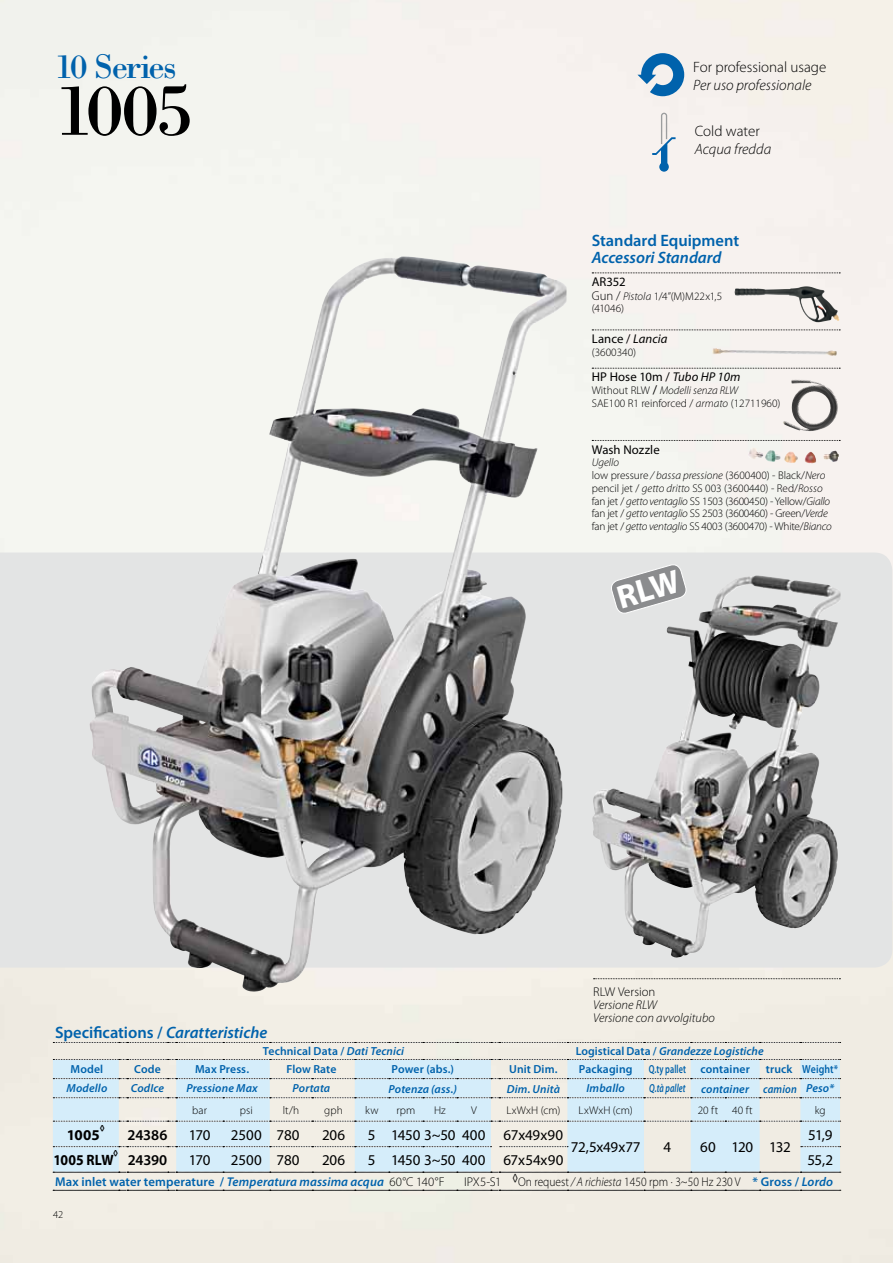
<style>
.page{position:relative;width:893px;height:1263px;background:#fff}
.page>*{position:absolute;margin:0;border:0;box-sizing:border-box;transform-origin:0 0}
.t1{font:75px "Bodoni Std";color:#000}
.t2{font:35.25px "Bodoni Std";letter-spacing:-.045em;color:#0062ac}
.t3{font:600 16.5px "Myriad Pro";letter-spacing:-.005em;color:#0062ac}
.t4{font:italic 600 16.5px "Myriad Pro";letter-spacing:-.005em;color:#0062ac}
.t5{font:15px "Myriad Pro";letter-spacing:-.01em;color:#000}
.t6{font:italic 300 15px "Myriad Pro";color:#000}
.t7{font:300 15px "Myriad Pro";color:#000}
.t8{font:600 15px "Myriad Pro";letter-spacing:-.015em;color:#000}
.t9{font:700 15px "Myriad Pro";color:#000;scale:.92 1}
.t10{font:700 15px "Myriad Pro";color:#000}
.t11{font:600 12.75px "Myriad Pro";letter-spacing:.005em;color:#0062ac}
.t12{font:12.75px "Myriad Pro";letter-spacing:.005em;color:#000}
.t13{font:300 12.75px "Myriad Pro";color:#000;scale:.9 1}
.t14{font:italic 300 12.75px/12.8px "Myriad Pro";color:#000}
.t15{font:300 12.75px "Myriad Pro";color:#000}
.t16{font:italic 600 11.7px "Myriad Pro";letter-spacing:.01em;color:#0062ac}
.t17{font:600 11.7px "Myriad Pro";letter-spacing:.01em;color:#0062ac}
.t18{font:600 11.7px "Myriad Pro";letter-spacing:.01em;color:#0062ac;scale:.7 1}
.t19{font:italic 600 11.7px "Myriad Pro";letter-spacing:.01em;color:#0062ac;scale:.7 1}
.t20{font:300 11.25px/12.8px "Myriad Pro";letter-spacing:-.02em;color:#000}
.t21{font:300 11.25px/12.8px "Myriad Pro";color:#000}
.t22{font:300 10.5px "Myriad Pro";color:#000}
.t23{font:700 8.7px "Myriad Pro";color:#000}
.s1{font-size:12.75px}
.s2{font-style:italic}
.s3{font-weight:400;font-size:12.75px}
.s4{font-style:normal}
.s5{font-weight:300;color:#000}
</style>
<div class="page">
<img style="left:0;top:0;width:893px;height:1263px">
<svg style="left:0;top:552px;width:892px;height:415px;background:#bbbcbc"></svg>
<img style="left:712px;top:348px;width:55px;height:6px">
<img style="left:783px;top:379px;width:56px;height:52px">
<img style="left:748px;top:447px;width:22px;height:12px">
<svg style="left:652px;top:113px;width:23px;height:59px"></svg>
<svg style="left:637px;top:53px;width:47px;height:43px;background:#77a7cb"></svg>
<svg style="left:53px;top:1060px;width:787px;height:112px;background:#dfebf0"></svg>
<svg style="left:53px;top:1042px;width:788px;height:1px"></svg>
<svg style="left:53px;top:1059px;width:788px;height:1px"></svg>
<svg style="left:53px;top:1078px;width:788px;height:1px"></svg>
<svg style="left:53px;top:1121px;width:788px;height:1px"></svg>
<svg style="left:53px;top:1146px;width:438px;height:1px"></svg>
<svg style="left:801px;top:1146px;width:40px;height:1px"></svg>
<svg style="left:53px;top:1097px;width:788px;height:1px"></svg>
<svg style="left:53px;top:1172px;width:788px;height:1px"></svg>
<svg style="left:500px;top:1146px;width:68px;height:1px"></svg>
<svg style="left:53px;top:1190px;width:788px;height:1px"></svg>
<svg style="left:593px;top:978px;width:247px;height:1px"></svg>
<img style="left:89px;top:257px;width:312px;height:730px">
<img style="left:592px;top:575px;width:164px;height:299px">
<img style="left:734px;top:287px;width:69px;height:9px">
<svg style="left:592px;top:272px;width:248px;height:1px"></svg>
<svg style="left:592px;top:329px;width:248px;height:1px"></svg>
<svg style="left:592px;top:368px;width:248px;height:1px"></svg>
<svg style="left:592px;top:440px;width:248px;height:1px"></svg>
<svg style="left:609px;top:563px;width:79px;height:52px;background:#b3b4b5"></svg>
<h2 class="t2" style="left:55px;top:45px;width:123px">10 Series</h2>
<h1 class="t1" style="left:55px;top:64px;width:140px">1005</h1>
<h3 class="t7" style="left:693px;top:58px;width:135px">For professional usage</h3>
<h3 class="t6" style="left:693px;top:76px;width:120px">Per uso professionale</h3>
<h3 class="t7" style="left:695px;top:122px;width:66px">Cold water</h3>
<h3 class="t6" style="left:695px;top:140px;width:78px">Acqua fredda</h3>
<h3 class="t3" style="left:592px;top:230px;width:149px">Standard Equipment</h3>
<h3 class="t4" style="left:592px;top:247px;width:131px">Accessori Standard</h3>
<p class="t12" style="left:592px;top:274px;width:35px">AR352</p>
<p class="t21" style="left:592px;top:289px;width:132px"><span class="s1">Gun /</span> <span class="s2">Pistola</span> 1/4”(M)M22x1,5 (41046)</p>
<p class="t12" style="left:592px;top:331px;width:77px">Lance / <span class="s2">Lancia</span></p>
<p class="t21" style="left:592px;top:346px;width:46px">(3600340)</p>
<p class="t12" style="left:592px;top:369px;width:150px">HP Hose 10m / <span class="s2">Tubo HP 10m</span></p>
<p class="t21" style="left:592px;top:384px;width:190px">Without RLW <span class="s3">/</span> <span class="s2">Modelli senza RLW<br></span>SAE100 R1 reinforced / <span class="s2">armato</span> (12711960)</p>
<p class="t12" style="left:592px;top:441px;width:70px">Wash Nozzle</p>
<p class="t20" style="left:592px;top:456px;width:242px"><span class="s2">Ugello<br></span>low pressure <span class="s2">/ bassa pressione</span> (3600400) - Black/<span class="s2">Nero </span>pencil jet / <span class="s2">getto dritto</span> SS 003 (3600440) - Red/<span class="s2">Rosso </span>fan jet / <span class="s2">getto ventaglio</span> SS 1503 (3600450) - Yellow/<span class="s2">Giallo </span>fan jet / <span class="s2">getto ventaglio</span> SS 2503 (3600460) - Green/<span class="s2">Verde </span>fan jet / <span class="s2">getto ventaglio</span> SS 4003 (3600470) - White/<span class="s2">Bianco</span></p>
<p class="t15" style="left:593px;top:984px;width:64px">RLW Version</p>
<p class="t14" style="left:593px;top:998px;width:123px">Versione RLW<br>Versione con avvolgitubo</p>
<h3 class="t3" style="left:55px;top:1022px;width:214px">Specifications / <span class="s2">Caratteristiche</span></h3>
<p class="t17" style="left:263px;top:1044px;width:143px">Technical Data / <span class="s2">Dati Tecnici</span></p>
<p class="t16" style="left:576px;top:1044px;width:189px"><span class="s4">Logistical Data /</span> Grandezze Logistiche</p>
<p class="t17" style="left:70px;top:1061px;width:34px">Model</p>
<p class="t17" style="left:134px;top:1061px;width:28px">Code</p>
<p class="t17" style="left:195px;top:1061px;width:56px">Max Press.</p>
<p class="t17" style="left:286px;top:1061px;width:51px">Flow Rate</p>
<p class="t17" style="left:392px;top:1062px;width:64px">Power (abs.)</p>
<p class="t17" style="left:509px;top:1062px;width:50px">Unit Dim.</p>
<p class="t17" style="left:579px;top:1061px;width:55px">Packaging</p>
<p class="t18" style="left:649px;top:1061px;width:146px">Q.ty pallet container</p>
<p class="t17" style="left:766px;top:1061px;width:74px">truck Weight*</p>
<p class="t16" style="left:66px;top:1080px;width:42px">Modello</p>
<p class="t16" style="left:131px;top:1080px;width:35px">CodIce</p>
<p class="t16" style="left:186px;top:1080px;width:73px">Pressione Max</p>
<p class="t16" style="left:293px;top:1080px;width:39px">Portata</p>
<p class="t16" style="left:389px;top:1081px;width:70px">Potenza (ass.)</p>
<p class="t16" style="left:507px;top:1081px;width:55px">Dim. Unità</p>
<p class="t16" style="left:586px;top:1080px;width:40px">Imballo</p>
<p class="t19" style="left:649px;top:1080px;width:54px">Q.tà pallet</p>
<p class="t16" style="left:701px;top:1081px;width:135px">container camion Peso*</p>
<p class="t21" style="left:192px;top:1103px;width:16px">bar</p>
<p class="t21" style="left:240px;top:1103px;width:14px">psi</p>
<p class="t21" style="left:283px;top:1103px;width:18px">lt/h</p>
<p class="t21" style="left:324px;top:1103px;width:20px">gph</p>
<p class="t21" style="left:365px;top:1103px;width:15px">kw</p>
<p class="t21" style="left:396px;top:1103px;width:21px">rpm</p>
<p class="t21" style="left:434px;top:1103px;width:13px">Hz</p>
<p class="t21" style="left:471px;top:1103px;width:7px">V</p>
<p class="t21" style="left:506px;top:1103px;width:56px">LxWxH (cm)</p>
<p class="t21" style="left:579px;top:1103px;width:56px">LxWxH (cm)</p>
<p class="t21" style="left:698px;top:1103px;width:56px">20 ft 40 ft</p>
<p class="t21" style="left:815px;top:1103px;width:12px">kg</p>
<h3 class="t10" style="left:67px;top:1125px;width:34px">1005</h3>
<p class="t23" style="left:100px;top:1122px;width:7px">◊</p>
<h3 class="t8" style="left:128px;top:1125px;width:41px">24386</h3>
<h3 class="t5" style="left:189px;top:1125px;width:23px">170</h3>
<h3 class="t5" style="left:231px;top:1125px;width:70px">2500 780</h3>
<h3 class="t5" style="left:322px;top:1125px;width:25px">206</h3>
<h3 class="t5" style="left:368px;top:1125px;width:197px">5 1450 3~50 400 67x49x90</h3>
<h3 class="t5" style="left:808px;top:1125px;width:26px">51,9</h3>
<h3 class="t5" style="left:571px;top:1138px;width:71px">72,5x49x77</h3>
<h3 class="t5" style="left:663px;top:1138px;width:9px">4</h3>
<h3 class="t5" style="left:700px;top:1138px;width:92px">60 120 132</h3>
<p class="t23" style="left:113px;top:1148px;width:7px">◊</p>
<h3 class="t9" style="left:53px;top:1150px;width:67px">1005 RLW</h3>
<h3 class="t8" style="left:128px;top:1150px;width:41px">24390</h3>
<h3 class="t5" style="left:189px;top:1151px;width:23px">170</h3>
<h3 class="t5" style="left:231px;top:1151px;width:70px">2500 780</h3>
<h3 class="t5" style="left:322px;top:1151px;width:25px">206</h3>
<h3 class="t5" style="left:368px;top:1151px;width:197px">5 1450 3~50 400 67x54x90</h3>
<h3 class="t5" style="left:807px;top:1151px;width:27px">55,2</h3>
<p class="t11" style="left:55px;top:1173px;width:391px">Max inlet water temperature / <span class="s2">Temperatura massima acqua</span> <span class="s5">60°C 140°F</span></p>
<p class="t15" style="left:464px;top:1174px;width:39px">IPX5-S1</p>
<p class="t11" style="left:753px;top:1173px;width:82px">* Gross / <span class="s2">Lordo</span></p>
<p class="t13" style="left:512px;top:1174px;width:255px"><sup>◊</sup>On request <span class="s2">/ A richiesta</span> 1450 rpm · 3~50 Hz 230 V</p>
<p class="t22" style="left:53px;top:1208px;width:12px">42</p>
</div>
